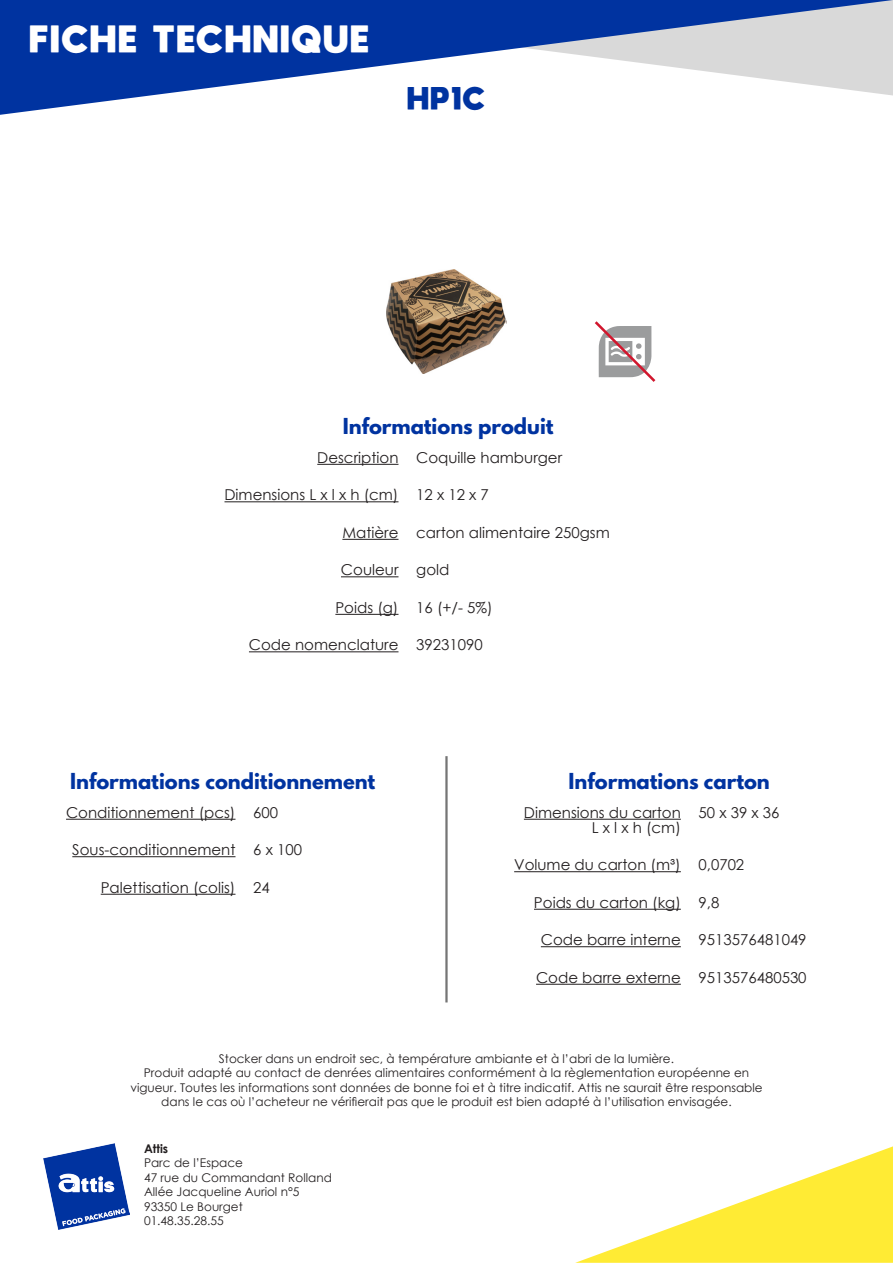
<style>
.page{position:relative;width:893px;height:1263px;background:#fff}
.page>*{position:absolute;margin:0;border:0;box-sizing:border-box;transform-origin:0 0}
.t1{font:800 27px "moon get";letter-spacing:.1em;color:#fff}
.t2{font:800 22.5px "moon get";color:#0033a0}
.t3{font:700 19.5px "League Spartan";color:#0033a0}
.t4{font:15px "Century Gothic";color:#231f20}
.t5{font:12px/14.4px "Century Gothic";color:#231f20;text-align:center}
.t6{font:700 12px "Century Gothic";color:#231f20}
</style>
<div class="page">
<svg style="left:0;top:0;width:893px;height:115px"></svg>
<svg style="left:575px;top:1146px;width:318px;height:117px"></svg>
<hr style="left:317px;top:464px;width:81px;height:1px;background:#231f20">
<hr style="left:224px;top:501px;width:174px;height:1px;background:#231f20">
<hr style="left:342px;top:539px;width:56px;height:1px;background:#231f20">
<hr style="left:341px;top:576px;width:57px;height:1px;background:#231f20">
<hr style="left:335px;top:614px;width:63px;height:1px;background:#231f20">
<hr style="left:249px;top:651px;width:149px;height:1px;background:#231f20">
<img style="left:44px;top:1143px;width:86px;height:86px">
<hr style="left:524px;top:819px;width:157px;height:1px;background:#231f20">
<hr style="left:514px;top:871px;width:167px;height:1px;background:#231f20">
<hr style="left:534px;top:909px;width:147px;height:1px;background:#231f20">
<hr style="left:541px;top:946px;width:140px;height:1px;background:#231f20">
<hr style="left:536px;top:984px;width:145px;height:1px;background:#231f20">
<hr style="left:66px;top:819px;width:169px;height:1px;background:#231f20">
<hr style="left:72px;top:856px;width:163px;height:1px;background:#231f20">
<hr style="left:101px;top:894px;width:134px;height:1px;background:#231f20">
<hr style="left:445px;top:756px;width:3px;height:246px;background:#757575">
<svg style="left:595px;top:321px;width:60px;height:61px"></svg>
<img style="left:387px;top:269px;width:119px;height:104px">
<p class="t1" style="left:30px;top:22px;width:340px">FICHE TECHNIQUE</p>
<p class="t2" style="left:408px;top:84px;width:79px">HP1C</p>
<p class="t3" style="left:343px;top:410px;width:212px">Informations produit</p>
<p class="t4" style="left:317px;top:447px;width:83px">Description</p>
<p class="t4" style="left:224px;top:484px;width:176px">Dimensions L x l x h (cm)</p>
<p class="t4" style="left:342px;top:522px;width:58px">Matière</p>
<p class="t4" style="left:341px;top:559px;width:59px">Couleur</p>
<p class="t4" style="left:335px;top:597px;width:65px">Poids (g)</p>
<p class="t4" style="left:249px;top:634px;width:151px">Code nomenclature</p>
<p class="t4" style="left:416px;top:447px;width:147px">Coquille hamburger</p>
<p class="t4" style="left:416px;top:484px;width:74px">12 x 12 x 7</p>
<p class="t4" style="left:416px;top:522px;width:195px">carton alimentaire 250gsm</p>
<p class="t4" style="left:416px;top:559px;width:35px">gold</p>
<p class="t4" style="left:416px;top:597px;width:78px">16 (+/- 5%)</p>
<p class="t4" style="left:416px;top:634px;width:68px">39231090</p>
<p class="t3" style="left:70px;top:765px;width:307px">Informations conditionnement</p>
<p class="t4" style="left:66px;top:802px;width:171px">Conditionnement (pcs)</p>
<p class="t4" style="left:72px;top:839px;width:165px">Sous-conditionnement</p>
<p class="t4" style="left:101px;top:877px;width:136px">Palettisation (colis)</p>
<p class="t4" style="left:253px;top:802px;width:26px">600</p>
<p class="t4" style="left:253px;top:839px;width:50px">6 x 100</p>
<p class="t4" style="left:253px;top:877px;width:18px">24</p>
<p class="t3" style="left:569px;top:765px;width:203px">Informations carton</p>
<p class="t4" style="left:524px;top:802px;width:158px">Dimensions du carton</p>
<p class="t4" style="left:592px;top:817px;width:91px">L x l x h (cm)</p>
<p class="t4" style="left:514px;top:854px;width:168px">Volume du carton (m³)</p>
<p class="t4" style="left:534px;top:892px;width:148px">Poids du carton (kg)</p>
<p class="t4" style="left:541px;top:929px;width:142px">Code barre interne</p>
<p class="t4" style="left:536px;top:967px;width:146px">Code barre externe</p>
<p class="t4" style="left:699px;top:802px;width:82px">50 x 39 x 36</p>
<p class="t4" style="left:699px;top:854px;width:47px">0,0702</p>
<p class="t4" style="left:699px;top:892px;width:22px">9,8</p>
<p class="t4" style="left:699px;top:929px;width:110px">9513576481049</p>
<p class="t4" style="left:699px;top:967px;width:110px">9513576480530</p>
<p class="t5" style="left:219px;top:1051px;width:457px">Stocker dans un endroit sec, à température ambiante et à l’abri de la lumière.</p>
<p class="t5" style="left:130px;top:1065px;width:634px">Produit adapté au contact de denrées alimentaires conformément à la règlementation européenne en vigueur. Toutes les informations sont données de bonne foi et à titre indicatif. Attis ne saurait être responsable dans le cas où l’acheteur ne vérifierait pas que le produit est bien adapté à l’utilisation envisagée.</p>
<p class="t6" style="left:144px;top:1139px;width:26px">Attis</p>
<p class="t5" style="left:144px;top:1155px;width:100px">Parc de l’Espace</p>
<p class="t5" style="left:144px;top:1170px;width:189px">47 rue du Commandant Rolland</p>
<p class="t5" style="left:144px;top:1184px;width:157px">Allée Jacqueline Auriol n°5</p>
<p class="t5" style="left:144px;top:1199px;width:100px">93350 Le Bourget</p>
<p class="t5" style="left:144px;top:1213px;width:81px">01.48.35.28.55</p>
</div>
